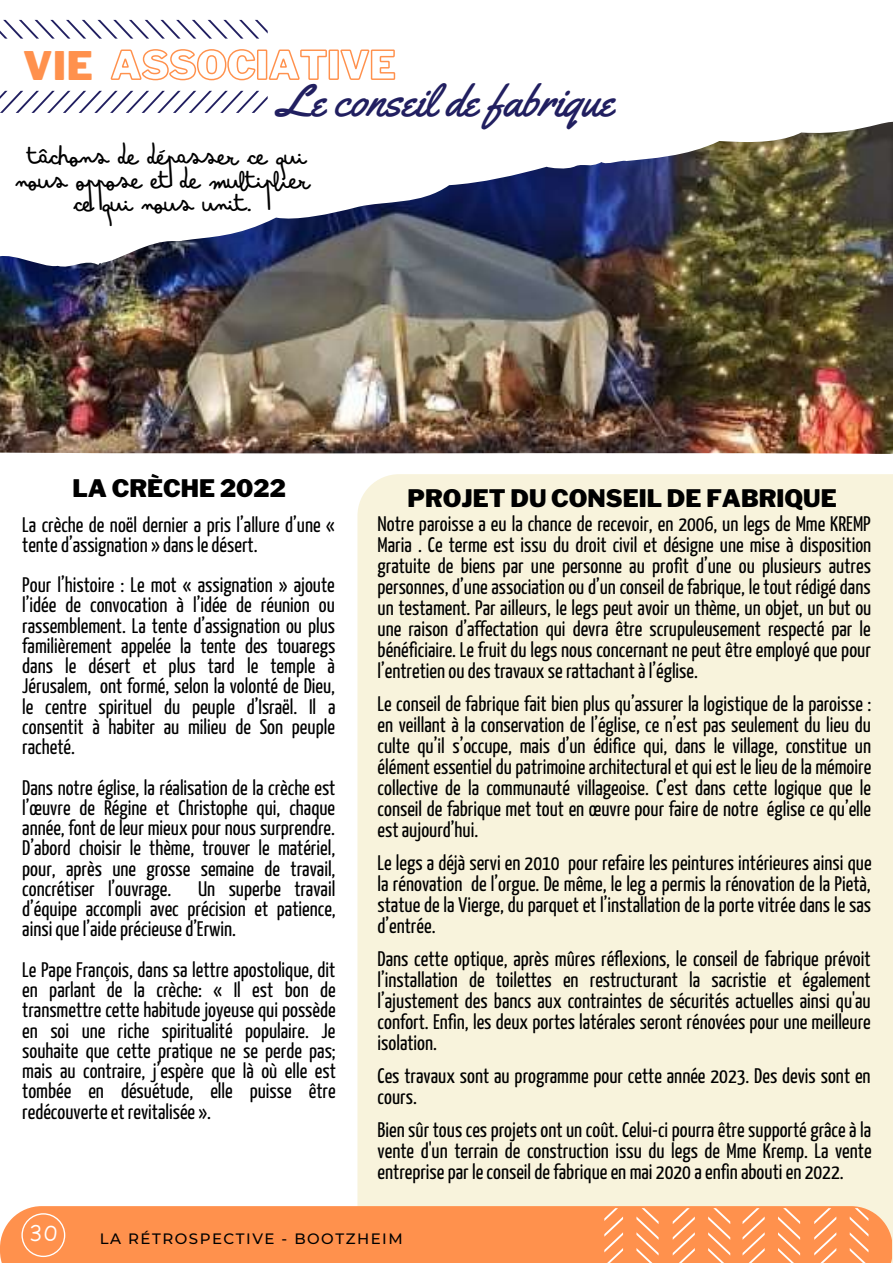
<style>
.page{position:relative;width:893px;height:1264px;background:#fff}
.page>*{position:absolute;margin:0;border:0;box-sizing:border-box;transform-origin:0 0}
.t1{font:45px "Yellowtail";color:#211f60}
.t2{font:24px/23.5px "Bimbo sharpie";color:#000;text-align:center}
.t3{font:900 24px "Libre Franklin";color:#000}
.t4{font:21px/20.2px "Yanone Kaffeesatz";color:#000;text-align:justify}
.t5{font:21px "Irene Florentina";color:#fff}
.t6{font:500 15px "Montserrat";letter-spacing:.1em;color:#000}
</style>
<div class="page">
<div style="left:357px;top:474px;width:535px;height:788px;background:#f8f3dc"></div>
<div style="left:0;top:1206px;width:891px;height:56px;background:#ff914d"></div>
<img style="left:0;top:122px;width:892px;height:332px">
<svg style="left:110px;top:49px;width:286px;height:32px"></svg>
<svg style="left:0;top:20px;width:268px;height:19px"></svg>
<svg style="left:0;top:91px;width:268px;height:22px"></svg>
<svg style="left:742px;top:1208px;width:22px;height:54px"></svg>
<svg style="left:778px;top:1208px;width:22px;height:54px"></svg>
<svg style="left:814px;top:1208px;width:22px;height:54px"></svg>
<svg style="left:849px;top:1208px;width:19px;height:54px"></svg>
<svg style="left:708px;top:1208px;width:22px;height:54px"></svg>
<svg style="left:672px;top:1208px;width:22px;height:54px"></svg>
<svg style="left:636px;top:1208px;width:22px;height:54px"></svg>
<svg style="left:604px;top:1208px;width:19px;height:54px"></svg>
<svg style="left:21px;top:1213px;width:44px;height:43px"></svg>
<h1 class="t1" style="left:278px;top:72px;width:337px">Le conseil de fabrique</h1>
<p class="t2" style="left:16px;top:144px;width:295px">TÂCHONS DE DÉPASSER CE QUI<br>NOUS OPPOSE ET DE MULTIPLIER<br>CE QUI NOUS UNIT.</p>
<p class="t3" style="left:72px;top:473px;width:215px">LA CRÈCHE 2022</p>
<p class="t4" style="left:22px;top:516px;width:314px">La crèche de noël dernier a pris l’allure d’une « tente d’assignation » dans le désert.</p>
<p class="t4" style="left:22px;top:576px;width:315px">Pour l’histoire : Le mot « assignation » ajoute l’idée de convocation à l’idée de réunion ou rassemblement. La tente d’assignation ou plus familièrement appelée la tente des touaregs dans le désert et plus tard le temple à Jérusalem, ont formé, selon la volonté de Dieu, le centre spirituel du peuple d’Israël. Il a consentit à habiter au milieu de Son peuple racheté.</p>
<p class="t4" style="left:22px;top:779px;width:315px">Dans notre église, la réalisation de la crèche est l’œuvre de Régine et Christophe qui, chaque année, font de leur mieux pour nous surprendre.<br>D’abord choisir le thème, trouver le matériel, pour, après une grosse semaine de travail, concrétiser l’ouvrage.</p>
<p class="t4" style="left:22px;top:880px;width:315px;text-indent:176px">Un superbe travail d’équipe accompli avec précision et patience, ainsi que l’aide précieuse d’Erwin.</p>
<p class="t4" style="left:22px;top:961px;width:315px">Le Pape François, dans sa lettre apostolique, dit en parlant de la crèche: « Il est bon de transmettre cette habitude joyeuse qui possède en soi une riche spiritualité populaire. Je souhaite que cette pratique ne se perde pas; mais au contraire, j’espère que là où elle est tombée en désuétude, elle puisse être redécouverte et revitalisée ».</p>
<p class="t3" style="left:407px;top:483px;width:431px">PROJET DU CONSEIL DE FABRIQUE</p>
<p class="t4" style="left:377px;top:514px;width:495px;line-height:21px">Notre paroisse a eu la chance de recevoir, en 2006, un legs de Mme KREMP Maria . Ce terme est issu du droit civil et désigne une mise à disposition gratuite de biens par une personne au profit d’une ou plusieurs autres personnes, d’une association ou d’un conseil de fabrique, le tout rédigé dans un testament. Par ailleurs, le legs peut avoir un thème, un objet, un but ou une raison d’affectation qui devra être scrupuleusement respecté par le bénéficiaire. Le fruit du legs nous concernant ne peut être employé que pour l’entretien ou des travaux se rattachant à l’église.</p>
<p class="t4" style="left:377px;top:694px;width:495px;line-height:21px">Le conseil de fabrique fait bien plus qu’assurer la logistique de la paroisse : en veillant à la conservation de l’église, ce n’est pas seulement du lieu du culte qu’il s’occupe, mais d’un édifice qui, dans le village, constitue un élément essentiel du patrimoine architectural et qui est le lieu de la mémoire collective de la communauté villageoise. C’est dans cette logique que le conseil de fabrique met tout en œuvre pour faire de notre église ce qu’elle est aujourd’hui.</p>
<p class="t4" style="left:377px;top:853px;width:495px;line-height:21px">Le legs a déjà servi en 2010 pour refaire les peintures intérieures ainsi que la rénovation de l’orgue. De même, le leg a permis la rénovation de la Pietà, statue de la Vierge, du parquet et l’installation de la porte vitrée dans le sas d’entrée.</p>
<p class="t4" style="left:377px;top:949px;width:494px;line-height:21px">Dans cette optique, après mûres réflexions, le conseil de fabrique prévoit l’installation de toilettes en restructurant la sacristie et également l’ajustement des bancs aux contraintes de sécurités actuelles ainsi qu'au confort. Enfin, les deux portes latérales seront rénovées pour une meilleure isolation.</p>
<p class="t4" style="left:377px;top:1066px;width:494px;line-height:21px">Ces travaux sont au programme pour cette année 2023. Des devis sont en cours.</p>
<p class="t4" style="left:377px;top:1120px;width:495px;line-height:21px">Bien sûr tous ces projets ont un coût. Celui-ci pourra être supporté grâce à la vente d'un terrain de construction issu du legs de Mme Kremp. La vente entreprise par le conseil de fabrique en mai 2020 a enfin abouti en 2022.</p>
<p class="t5" style="left:29px;top:1220px;width:31px">30</p>
<p class="t6" style="left:100px;top:1229px;width:304px">LA RÉTROSPECTIVE - BOOTZHEIM</p>
</div>
